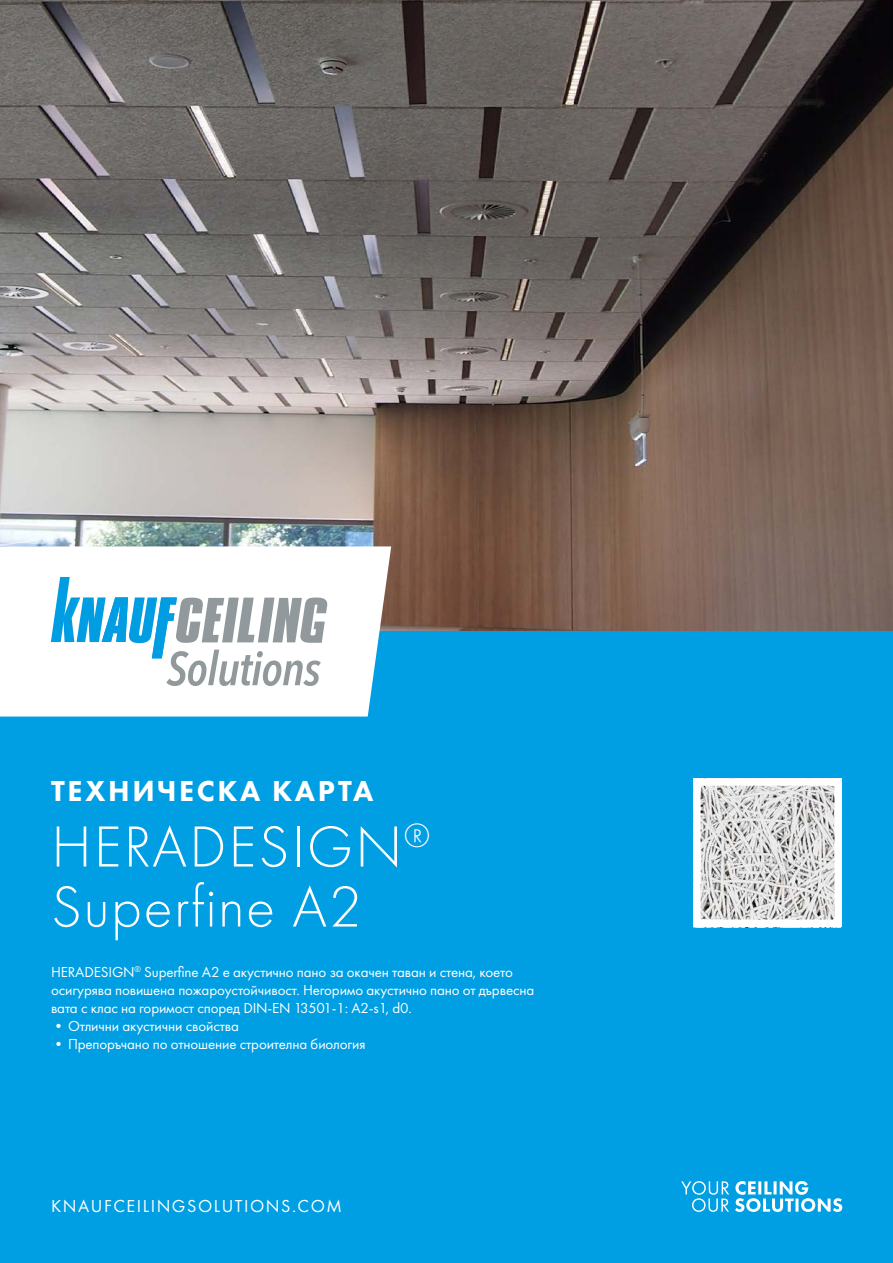
<style>
.page{position:relative;width:893px;height:1263px;background:#fff}
.page>*{position:absolute;margin:0;border:0;box-sizing:border-box;transform-origin:0 0}
.t1{font:300 60px "Futura PT";letter-spacing:.025em;color:#fff}
.t2{font:800 30px "Futura PT";letter-spacing:.085em;color:#fff}
.t3{font:18px "Futura PT";letter-spacing:.085em;color:#fff}
.t4{font:15px/18px "Futura PT";letter-spacing:-.01em;color:#fff}
</style>
<div class="page">
<img style="left:0;top:0;width:893px;height:631px">
<div style="left:0;top:631px;width:893px;height:632px;background:#009ee3"></div>
<svg style="left:681px;top:1181px;width:161px;height:31px"></svg>
<svg style="left:0;top:546px;width:391px;height:170px"></svg>
<svg style="left:51px;top:577px;width:276px;height:109px"></svg>
<img style="left:702px;top:787px;width:131px;height:131px">
<div style="left:693px;top:778px;width:149px;height:149px;border:8px solid #fff"></div>
<p class="t2" style="left:51px;top:772px;width:324px">ТЕХНИЧЕСКА КАРТА</p>
<p class="t1" style="left:51px;top:812px;width:380px">HERADESIGN<sup>®</sup></p>
<p class="t1" style="left:51px;top:872px;width:312px">Superfine A2</p>
<p class="t4" style="left:51px;top:963px;width:485px">HERADESIGN<sup>®</sup> Superfine A2 е акустично пано за окачен таван и стена, което осигурява повишена пожароустойчивост. Негоримо акустично пано от дървесна вата с клас на горимост според DIN-EN 13501-1: A2-s1, d0.</p>
<p class="t4" style="left:51px;top:1017px;width:189px">•Отлични акустични свойства</p>
<p class="t4" style="left:51px;top:1035px;width:316px">•Препоръчано по отношение строителна биология</p>
<p class="t3" style="left:51px;top:1195px;width:292px">KNAUFCEILINGSOLUTIONS.COM</p>
</div>
